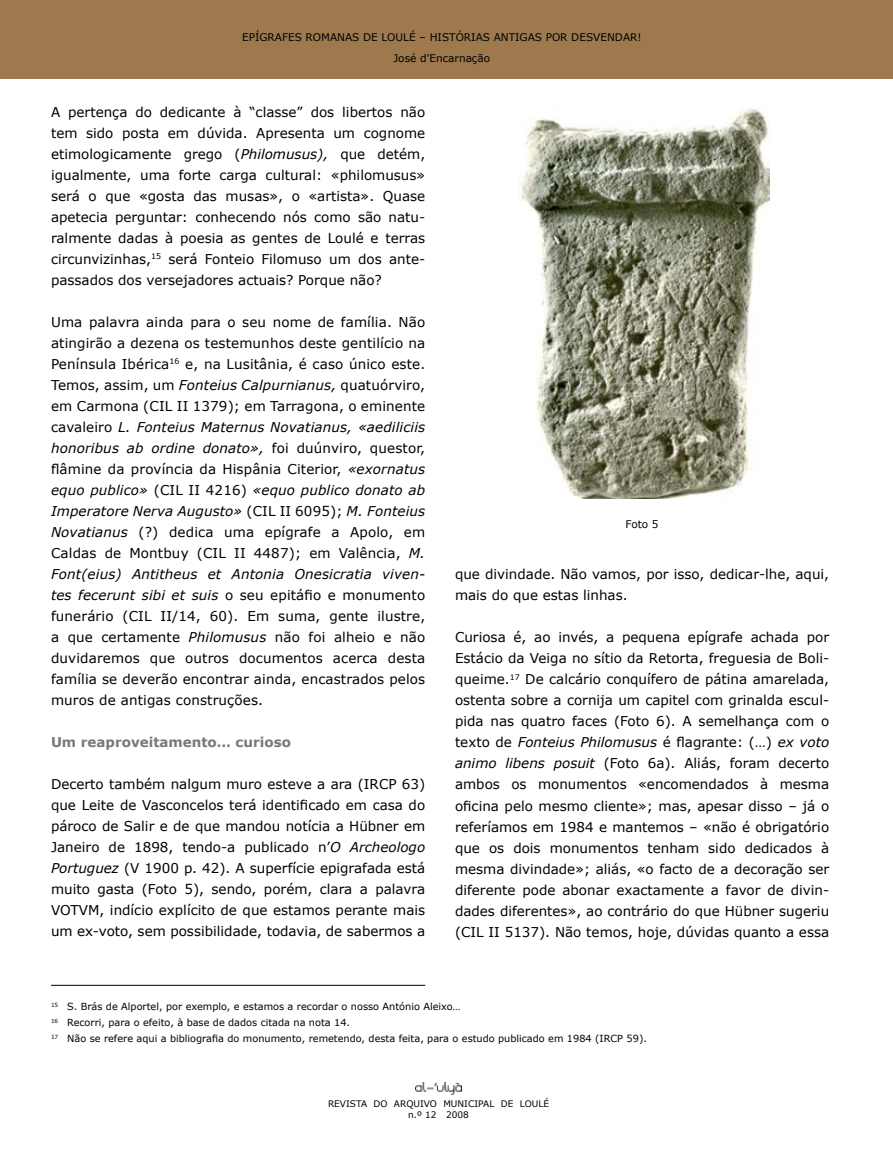
<style>
.page{position:relative;width:893px;height:1149px;background:#fff}
.page>*{position:absolute;margin:0;border:0;box-sizing:border-box;transform-origin:0 0}
.t1{font:13.5px/21px "Verdana";color:#000;text-align:justify}
.t2{font:700 13.5px "Verdana";color:#76787b}
.t3{font:10.5px "Verdana";color:#000}
.t4{font:9.75px/15.9px "Verdana";color:#000}
.t5{font:9px/10.8px "Verdana";color:#000;text-align:center}
.s1{font-style:italic}
</style>
<div class="page">
<img style="left:415px;top:1082px;width:47px;height:12px">
<div style="left:0;top:0;width:893px;height:79px;background:#9d794d"></div>
<hr style="left:51px;top:984px;width:374px;height:1px;background:#000">
<img style="left:521px;top:108px;width:248px;height:390px">
<p class="t3" style="left:242px;top:30px;width:34px">Epígrafes</p>
<p class="t3" style="left:306px;top:30px;width:9px">romanas</p>
<p class="t3" style="left:363px;top:30px;width:32px">de Loulé</p>
<p class="t3" style="left:419px;top:30px;width:52px">– histórias</p>
<p class="t3" style="left:494px;top:30px;width:8px">anti</p>
<p class="t3" style="left:520px;top:30px;width:35px">gas por</p>
<p class="t3" style="left:571px;top:30px;width:9px">desvendar</p>
<p class="t3" style="left:637px;top:30px;width:6px">!</p>
<p class="t3" style="left:393px;top:51px;width:98px">José d’Encarnação</p>
<p class="t1" style="left:51px;top:101px;width:376px">A pertença do dedicante à “classe” dos libertos não tem sido posta em dúvida. Apresenta um cognome etimologicamente grego (<span class="s1">Philomusus),</span> que detém, igualmente, uma forte carga cultural: «philomusus» será o que «gosta das musas», o «artista». Quase apetecia perguntar: conhecendo nós como são natu&shy;ralmente dadas à poesia as gentes de Loulé e terras circunvizinhas,<sup>15</sup> será Fonteio Filomuso um dos ante&shy;passados dos versejadores actuais? Porque não?</p>
<p class="t1" style="left:51px;top:311px;width:376px">Uma palavra ainda para o seu nome de família. Não atingirão a dezena os testemunhos deste gentilício na Península Ibérica<sup>16</sup> e, na Lusitânia, é caso único este.<br>Temos, assim, um <span class="s1">Fonteius Calpurnianus,</span> quatuórviro, em Carmona (CIL II 1379); em Tarragona, o eminente cavaleiro <span class="s1">L. Fonteius Maternus Novatianus, «aediliciis honoribus ab ordine donato»,</span> foi duúnviro, questor, flâmine da província da Hispânia Citerior, <span class="s1">«exornatus equo publico»</span> (CIL II 4216) <span class="s1">«equo publico donato ab Imperatore Nerva Augusto»</span> (CIL II 6095); <span class="s1">M. Fonteius Novatianus</span> (?) dedica uma epígrafe a Apolo, em Caldas de Montbuy (CIL II 4487); em Valência, <span class="s1">M.<br>Font(eius) Antitheus et Antonia Onesicratia viven&shy;tes fecerunt sibi et suis</span> o seu epitáfio e monumento funerário (CIL II/14, 60). Em suma, gente ilustre, a que certamente <span class="s1">Philomusus</span> não foi alheio e não duvidaremos que outros documentos acerca desta família se deverão encontrar ainda, encastrados pelos muros de antigas construções.</p>
<p class="t2" style="left:51px;top:732px;width:242px">Um reaproveitamento… curioso</p>
<p class="t1" style="left:51px;top:773px;width:376px">Decerto também nalgum muro esteve a ara (IRCP 63) que Leite de Vasconcelos terá identificado em casa do pároco de Salir e de que mandou notícia a H übner em Janeiro de 1898, tendo-a publicado n’<span class="s1">O Archeologo Portuguez</span> (V 1900 p. 42). A superfície epigrafada está muito gasta (Foto 5), sendo, porém, clara a palavra VOTVM, indício explícito de que estamos perante mais um ex-voto, sem possibilidade, todavia, de sabermos a</p>
<p class="t3" style="left:626px;top:517px;width:35px">Foto 5</p>
<p class="t1" style="left:455px;top:563px;width:376px">que divindade. Não vamos, por isso, dedicar-lhe, aqui, mais do que estas linhas.</p>
<p class="t1" style="left:455px;top:626px;width:376px">Curiosa é, ao invés, a pequena epígrafe achada por Estácio da Veiga no sítio da Retorta, freguesia de Boli&shy;queime.<sup>17</sup> De calcário conquífero de pátina amarelada, ostenta sobre a cornija um capitel com grinalda escul&shy;pida nas quatro faces (Foto 6). A semelhança com o texto de <span class="s1">Fonteius Philomusus</span> é flagrante: (…) <span class="s1">ex voto animo libens posuit</span> (Foto 6a). Aliás, foram decerto ambos os monumentos «encomendados à mesma oficina pelo mesmo cliente»; mas, apesar disso – já o referíamos em 1984 e mantemos – «não é obrigatório que os dois monumentos tenham sido dedicados à mesma divindade»; aliás, «o facto de a decoração ser diferente pode abonar exactamente a favor de divin&shy;dades diferentes», ao contrário do que H übner sugeriu (CIL II 5137). Não temos, hoje, dúvidas quanto a essa</p>
<p class="t4" style="left:51px;top:998px;width:597px"><sup>15</sup> S. Brás de Alportel, por exemplo, e estamos a recordar o nosso António Aleixo…<br><sup>16</sup> Recorri, para o efeito, à base de dados citada na nota 14.<br><sup>17</sup> Não se refere aqui a bibliografia do monumento, remetendo, desta feita, para o estudo publicado em 1984 (IRCP 59).</p>
<p class="t5" style="left:328px;top:1097px;width:223px">REVISTA DO ARQUIVO MUNICIPAL DE LOULÉ n.º 12 2008</p>
</div>
